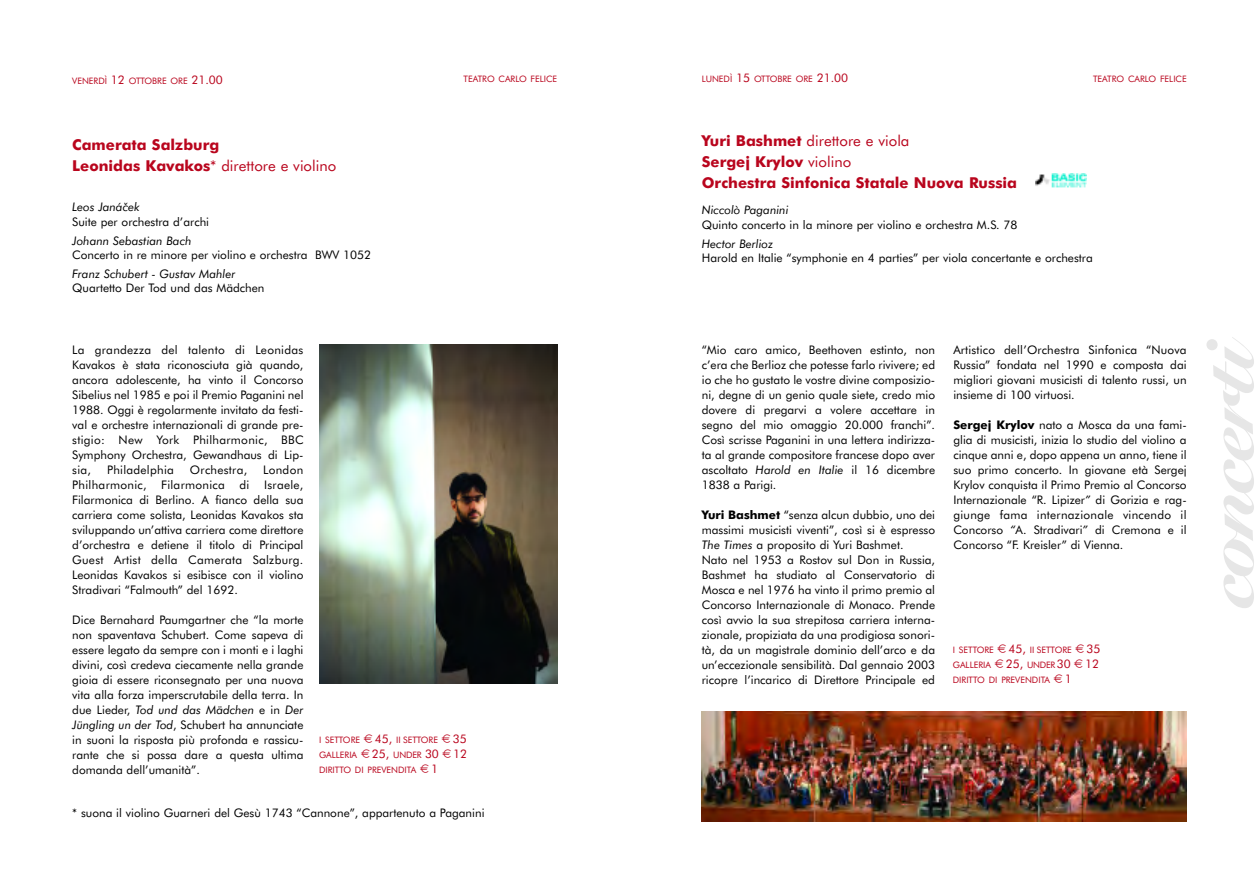
<style>
.page{position:relative;width:1259px;height:893px;background:#fff}
.page>*{position:absolute;margin:0;border:0;box-sizing:border-box;transform-origin:0 0}
.t1{font:900 79.5px "Snell Roundhand";color:#e6e6e6}
.t2{font:700 15px/21px "Futura BT";color:#b9051d}
.t3{font:italic 12px "Futura BT";color:#000}
.t4{font:11.85px/15px "Futura BT";color:#000;text-align:justify}
.t5{font:italic 11.85px "Futura BT";color:#000}
.t6{font:11.85px "Futura BT";letter-spacing:.025em;color:#000}
.t7{font:8.85px/15px "Futura BT";color:#b9051d;text-align:justify}
.s1{font-size:11.85px}
.s2{font-weight:400}
.s3{font-style:italic}
.s4{font-family:"Euro Collection";font-size:11.85px}
.s5{font-weight:700}
</style>
<div class="page">
<img style="left:1035px;top:174px;width:51px;height:14px">
<img style="left:319px;top:345px;width:238px;height:339px">
<img style="left:702px;top:712px;width:484px;height:109px">
<p class="t7" style="left:72px;top:74px;width:152px">VENERDÌ <span class="s1">12</span> OTTOBRE ORE <span class="s1">21.00</span></p>
<p class="t2" style="left:72px;top:135px;width:265px">Camerata Salzburg<br>Leonidas Kavakos<span class="s2">* direttore e violino</span></p>
<p class="t5" style="left:72px;top:202px;width:69px">Leos Janácek</p>
<p class="t4" style="left:72px;top:215px;width:138px">Suite per orchestra d’archi</p>
<p class="t5" style="left:72px;top:236px;width:121px">Johann Sebastian Bach</p>
<p class="t4" style="left:72px;top:248px;width:300px">Concerto in re minore per violino e orchestra BWV 1052</p>
<p class="t5" style="left:72px;top:269px;width:165px">Franz Schubert - Gustav Mahler</p>
<p class="t4" style="left:72px;top:281px;width:194px">Quartetto Der Tod und das Mädchen</p>
<p class="t3" style="left:123px;top:202px;width:7px">ˇ</p>
<p class="t7" style="left:463px;top:72px;width:95px">TEATRO CARLO FELICE</p>
<p class="t4" style="left:72px;top:343px;width:233px">La grandezza del talento di Leonidas Kavakos è stata riconosciuta già quando, ancora adolescente, ha vinto il Concorso Sibelius nel 1985 e poi il Premio Paganini nel 1988. Oggi è regolarmente invitato da festi&shy;val e orchestre internazionali di grande pre&shy;stigio: New York Philharmonic, BBC Symphony Orchestra, Gewandhaus di Lip&shy;sia,</p>
<p class="t4" style="left:72px;top:463px;width:233px;text-indent:191px">London Philharmonic, Filarmonica di Israele, Filarmonica di Berlino. A fianco della sua carriera come solista, Leonidas Kavakos sta sviluppando un’attiva carriera come direttore d’orchestra e detiene il titolo di Principal Guest Artist della Camerata Salzburg.<br>Leonidas Kavakos si esibisce con il violino Stradivari “Falmouth” del 1692.</p>
<p class="t4" style="left:72px;top:613px;width:233px">Dice Bernahard Paumgartner che “la morte non spaventava Schubert. Come sapeva di essere legato da sempre con i monti e i laghi divini, così credeva ciecamente nella grande gioia di essere riconsegnato per una nuova vita alla forza imperscrutabile della terra. In due Lieder, <span class="s3">Tod und das Mädchen</span> e in <span class="s3">Der Jüngling un der Tod</span>, Schubert ha annunciate in suoni la risposta più profonda e rassicu&shy;rante che si possa dare a questa ultima domanda dell’umanità”.</p>
<p class="t6" style="left:107px;top:465px;width:68px">Philadelphia</p>
<p class="t6" style="left:190px;top:465px;width:59px">Orchestra,</p>
<p class="t7" style="left:319px;top:733px;width:150px">I SETTORE <span class="s4">E</span><span class="s1">45,</span> II SETTORE <span class="s4">E</span><span class="s1">35<br></span>GALLERIA <span class="s4">E</span><span class="s1">25,</span> UNDER <span class="s1">30</span> <span class="s4">E</span><span class="s1">12<br></span>DIRITTO DI PREVENDITA <span class="s4">E</span><span class="s1">1</span></p>
<p class="t4" style="left:72px;top:807px;width:414px">* suona il violino Guarneri del Gesù 1743 “Cannone”, appartenuto a Paganini</p>
<p class="t7" style="left:702px;top:72px;width:148px">LUNEDÌ <span class="s1">15</span> OTTOBRE ORE <span class="s1">21.00</span></p>
<p class="t7" style="left:1093px;top:72px;width:95px">TEATRO CARLO FELICE</p>
<p class="t2" style="left:702px;top:131px;width:317px">Yuri Bashmet <span class="s2">direttore e viola<br></span>Sergej Krylov <span class="s2">violino<br></span>Orchestra Sinfonica Statale Nuova Russia</p>
<p class="t5" style="left:702px;top:205px;width:88px">Niccolò Paganini</p>
<p class="t4" style="left:702px;top:218px;width:317px">Quinto concerto in la minore per violino e orchestra M.S. 78</p>
<p class="t5" style="left:702px;top:239px;width:73px">Hector Berlioz</p>
<p class="t4" style="left:702px;top:251px;width:392px">Harold en Italie “symphonie en 4 parties” per viola concertante e orchestra</p>
<p class="t4" style="left:702px;top:343px;width:235px">“Mio caro amico, Beethoven estinto, non c’era che Berlioz che potesse farlo rivivere; ed io che ho gustato le vostre divine composizio&shy;ni, degne di un genio quale siete, credo mio dovere di pregarvi a volere accettare in segno del mio omaggio 20.000 franchi”.<br>Così scrisse Paganini in una lettera indirizza&shy;ta al grande compositore francese dopo aver ascoltato <span class="s3">Harold en Italie</span> il 16 dicembre 1838 a Parigi.</p>
<p class="t4" style="left:702px;top:508px;width:235px;text-align:left"><span class="s5">Yuri Bashmet</span> “senza alcun dubbio, uno dei massimi musicisti viventi”, così si è espresso <span class="s3">The Times</span> a proposito di Yuri Bashmet.<br>Nato nel 1953 a Rostov sul Don in Russia, Bashmet ha studiato al Conservatorio di Mosca e nel 1976 ha vinto il primo premio al Concorso Internazionale di Monaco. Prende così avvio la sua strepitosa carriera interna&shy;zionale, propiziata da una prodigiosa sonori&shy;tà, da un magistrale dominio dell’arco e da un’eccezionale sensibilità. Dal gennaio 2003 ricopre l’incarico di Direttore Principale ed</p>
<p class="t4" style="left:953px;top:343px;width:235px">Artistico dell’Orchestra Sinfonica “Nuova Russia” fondata nel 1990 e composta dai migliori giovani musicisti di talento russi, un insieme di 100 virtuosi.</p>
<p class="t4" style="left:953px;top:418px;width:235px"><span class="s5">Sergej Krylov</span> nato a Mosca da una fami&shy;glia di musicisti, inizia lo studio del violino a cinque anni e, dopo appena un anno, tiene il suo primo concerto. In giovane età Sergej Krylov conquista il Primo Premio al Concorso Internazionale “R. Lipizer<span class="s3">”</span> di Gorizia e rag&shy;giunge fama internazionale vincendo il Concorso <span class="s3">“</span>A. Stradivari<span class="s3">”</span> di Cremona e il Concorso “F. Kreisler” di Vienna.</p>
<p class="t7" style="left:953px;top:643px;width:149px;text-align:left">I SETTORE <span class="s4">E</span><span class="s1">45,</span> II SETTORE <span class="s4">E</span><span class="s1">35<br></span>GALLERIA <span class="s4">E</span><span class="s1">25,</span> UNDER <span class="s1">30</span> <span class="s4">E</span><span class="s1">12<br></span>DIRITTO DI PREVENDITA <span class="s4">E</span><span class="s1">1</span></p>
<h1 class="t1" style="left:1178px;top:609px;width:274px;rotate:-90deg">concerti</h1>
</div>
